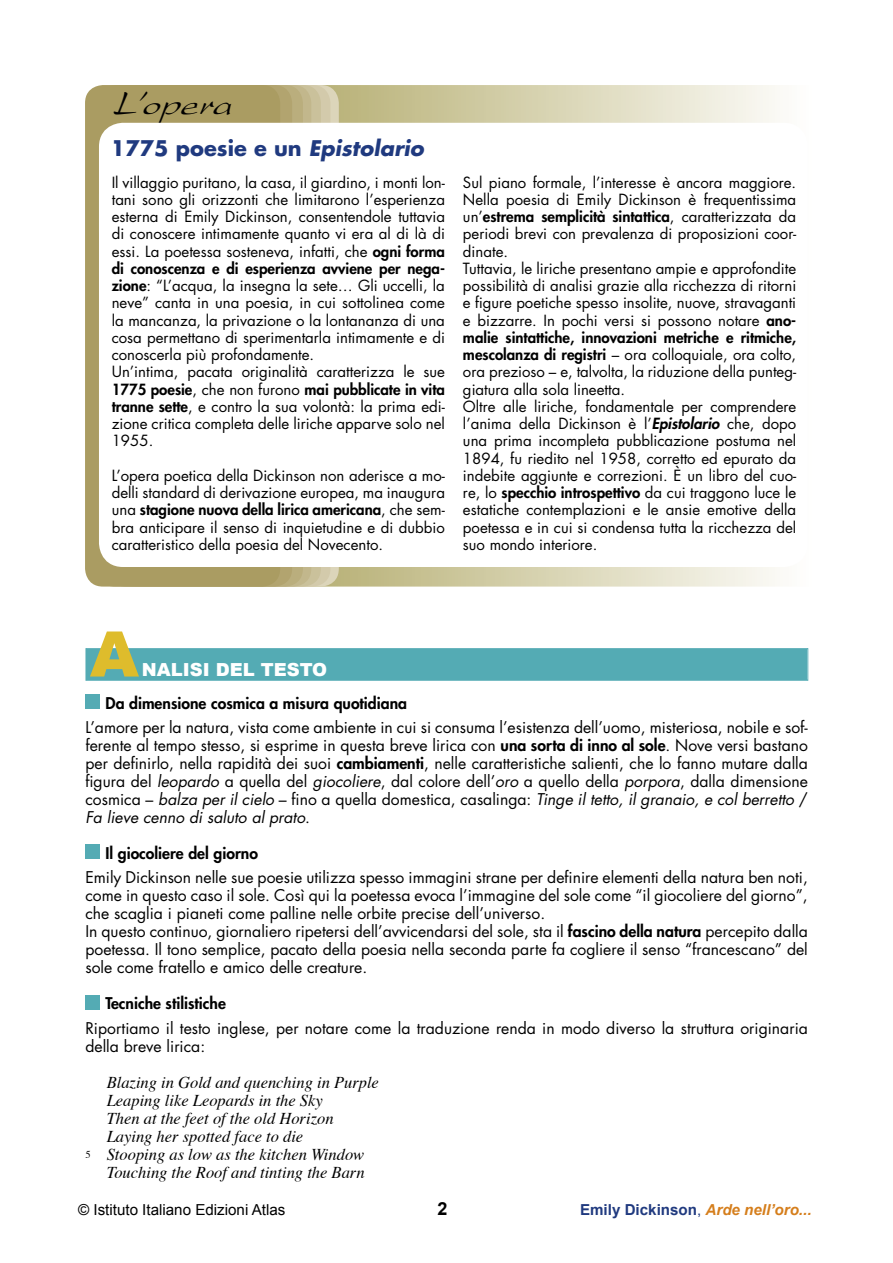
<style>
.page{position:relative;width:893px;height:1263px;background:#fff}
.page>*{position:absolute;margin:0;border:0;box-sizing:border-box;transform-origin:0 0}
.t1{font:900 62.85px "Arial";color:#debc2c}
.t2{font:italic 36px "Present";color:#000}
.t3{font:700 21px "Futura";color:#203a7f}
.t4{font:900 18px "Arial";color:#fff}
.t5{font:700 18px "Arial";color:#000}
.t6{font:italic 16.5px/18px "Times";color:#000}
.t7{font:15.75px/18px "Futura";color:#000}
.t8{font:800 15.75px "Futura";color:#000}
.t9{font:15.15px "Arial";color:#000}
.t10{font:italic 700 15.15px "Arial";color:#d57e1c}
.t11{font:15px/17.2px "Futura";color:#000}
.t12{font:12px/13.5px "Candara";color:#000}
.t13{font:10.5px "Times";color:#000}
.s1{font-style:italic}
.s2{font-weight:800}
.s3{font-weight:800;font-style:italic}
.s4{font-style:normal;color:#203a7f}
.s5{font-weight:400;font-style:normal;color:#203a7f}
</style>
<div class="page">
<svg style="left:325px;top:85px;width:452px;height:502px;background:#d9d5b6"></svg>
<div style="left:85px;top:85px;width:195px;height:502px;background:#aa9c62;border-radius:18px"></div>
<div style="left:105px;top:129px;width:697px;height:432px;background:#fff;border-radius:18px"></div>
<div style="left:99px;top:123px;width:709px;height:444px;border:12px solid #fff;border-radius:18px"></div>
<div style="left:86px;top:648px;width:722px;height:32px;background:#54abb4"></div>
<div style="left:87px;top:650px;width:720px;height:29px;border:1px solid #54abb4"></div>
<div style="left:85px;top:694px;width:15px;height:15px;background:#54abb4"></div>
<div style="left:85px;top:844px;width:15px;height:15px;background:#54abb4"></div>
<div style="left:85px;top:994px;width:15px;height:15px;background:#54abb4"></div>
<h2 class="t2" style="left:112px;top:83px;width:136px">L’opera</h2>
<h3 class="t3" style="left:111px;top:133px;width:314px">1775 poesie e un <span class="s1">Epistolario</span></h3>
<p class="t11" style="left:112px;top:173px;width:335px">Il villaggio puritano, la casa, il giardino, i monti lon&shy;tani sono gli orizzonti che limitarono l’esperienza esterna di Emily Dickinson, consentendole tuttavia di conoscere intimamente quanto vi era al di là di essi. La poetessa sosteneva, infatti, che <span class="s2">ogni forma di conoscenza e di esperienza avviene per nega&shy;zione</span>: “L’acqua, la insegna la sete… Gli uccelli, la neve” canta in una poesia, in cui sottolinea come la mancanza, la privazione o la lontananza di una cosa permettano di sperimentarla intimamente e di conoscerla più profondamente.<br>Un’intima, pacata originalità caratterizza le sue <span class="s2">1775 poesie</span>, che non furono <span class="s2">mai pubblicate in vita tranne sette</span>, e contro la sua volontà: la prima edi&shy;zione critica completa delle liriche apparve solo nel 1955.</p>
<p class="t11" style="left:112px;top:466px;width:335px;text-align:justify">L’opera poetica della Dickinson non aderisce a mo&shy;delli standard di derivazione europea, ma inaugura una <span class="s2">stagione nuova della lirica americana</span>, che sem&shy;bra anticipare il senso di inquietudine e di dubbio caratteristico della poesia del Novecento.</p>
<p class="t12" style="left:105px;top:198px;width:111px">Lucy entra nel grande armadio-guardaroba.</p>
<p class="t11" style="left:463px;top:173px;width:335px">Sul piano formale, l’interesse è ancora maggiore.<br>Nella poesia di Emily Dickinson è frequentissima un’<span class="s2">estrema semplicità sintattica</span>, caratterizzata da periodi brevi con prevalenza di proposizioni coor&shy;dinate.<br>Tuttavia, le liriche presentano ampie e approfondite possibilità di analisi grazie alla ricchezza di ritorni e figure poetiche spesso insolite, nuove, stravaganti e bizzarre. In pochi versi si possono notare <span class="s2">ano&shy;malie sintattiche, innovazioni metriche e ritmiche, mescolanza di registri</span> – ora colloquiale, ora colto, ora prezioso – e, talvolta, la riduzione della punteg&shy;giatura alla sola lineetta.<br>Oltre alle liriche, fondamentale per comprendere l’anima della Dickinson è l’<span class="s3">Epistolario</span> che, dopo una prima incompleta pubblicazione postuma nel 1894, fu riedito nel 1958, corretto ed epurato da indebite aggiunte e correzioni. È un libro del cuo&shy;re, lo <span class="s2">specchio introspettivo</span> da cui traggono luce le estatiche contemplazioni e le ansie emotive della poetessa e in cui si condensa tutta la ricchezza del suo mondo interiore.</p>
<h1 class="t1" style="left:90px;top:619px;width:50px">A</h1>
<p class="t4" style="left:142px;top:659px;width:187px">NALISI DEL TESTO</p>
<p class="t8" style="left:106px;top:692px;width:303px">Da dimensione cosmica a misura quotidiana</p>
<p class="t7" style="left:85px;top:718px;width:724px;text-align:justify">L’amore per la natura, vista come ambiente in cui si consuma l’esistenza dell’uomo, misteriosa, nobile e sof&shy;ferente al tempo stesso, si esprime in questa breve lirica con <span class="s2">una sorta di inno al sole</span>. Nove versi bastano per definirlo, nella rapidità dei suoi <span class="s2">cambiamenti</span>, nelle caratteristiche salienti, che lo fanno mutare dalla figura del <span class="s1">leopardo</span> a quella del <span class="s1">giocoliere</span>, dal colore dell’<span class="s1">oro</span> a quello della <span class="s1">porpora</span>, dalla dimensione cosmica – <span class="s1">balza per il cielo</span> – fino a quella domestica, casalinga: <span class="s1">Tinge il tetto, il granaio, e col berretto</span> / <span class="s1">Fa lieve cenno di saluto al prato</span>.</p>
<p class="t8" style="left:106px;top:843px;width:154px">Il giocoliere del giorno</p>
<p class="t7" style="left:85px;top:868px;width:724px">Emily Dickinson nelle sue poesie utilizza spesso immagini strane per definire elementi della natura ben noti, come in questo caso il sole. Così qui la poetessa evoca l’immagine del sole come “il giocoliere del giorno”, che scaglia i pianeti come palline nelle orbite precise dell’universo.<br>In questo continuo, giornaliero ripetersi dell’avvicendarsi del sole, sta il <span class="s2">fascino della natura</span> percepito dalla poetessa. Il tono semplice, pacato della poesia nella seconda parte fa cogliere il senso “francescano” del sole come fratello e amico delle creature.</p>
<p class="t8" style="left:106px;top:993px;width:122px">Tecniche stilistiche</p>
<p class="t7" style="left:85px;top:1019px;width:724px">Riportiamo il testo inglese, per notare come la traduzione renda in modo diverso la struttura originaria della breve lirica:</p>
<p class="t6" style="left:107px;top:1072px;width:274px">Blazing in Gold and quenching in Purple Leaping like Leopards in the Sky<br>Then at the feet of the old Horizon Laying her spotted face to die<br>Stooping as low as the kitchen Window Touching the Roof and tinting the Barn</p>
<p class="t13" style="left:86px;top:1145px;width:7px">5</p>
<p class="t9" style="left:78px;top:1201px;width:209px">© Istituto Italiano Edizioni Atlas</p>
<p class="t5" style="left:437px;top:1198px;width:12px">2</p>
<p class="t10" style="left:580px;top:1201px;width:233px"><span class="s4">Emily Dickinson</span><span class="s5">,</span> Arde nell’oro...</p>
</div>
